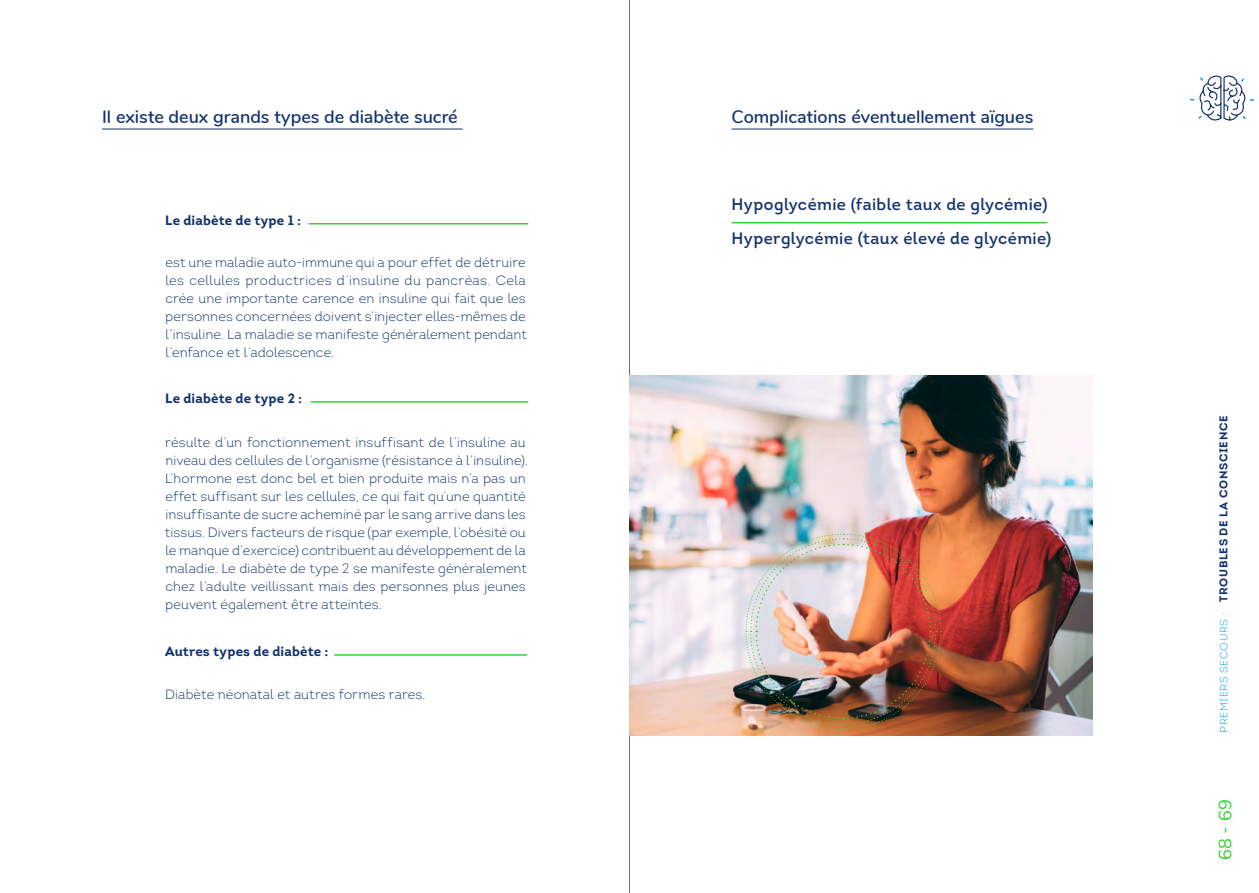
<style>
.page{position:relative;width:1259px;height:893px;background:#fff}
.page>*{position:absolute;margin:0;border:0;box-sizing:border-box;transform-origin:0 0}
.t1{font:600 18px "Nunito";letter-spacing:-.005em;color:#12326e}
.t2{font:18px "Nunito";color:#35d331}
.t3{font:16.5px/34.5px "Intro";letter-spacing:.02em;color:#12326e}
.t4{font:300 13.5px/18px "Intro";letter-spacing:.005em;color:#12326e;text-align:justify}
.t5{font:700 13.5px "Intro";letter-spacing:.01em;color:#12326e}
.t6{font:700 11.25px "Intro";letter-spacing:.06em;color:#12326e}
.s1{font-weight:300;font-size:10.5px;color:#009fe3}
</style>
<div class="page">
<svg style="left:1190px;top:75px;width:65px;height:46px"></svg>
<hr style="left:629px;top:0;width:1px;height:893px;background:#706f6f">
<hr style="left:102px;top:129px;width:360px;height:1px;background:#12326e">
<hr style="left:309px;top:223px;width:219px;height:1px;background:#35d331">
<hr style="left:335px;top:654px;width:191px;height:2px;background:#35d331">
<hr style="left:311px;top:401px;width:217px;height:2px;background:#35d331">
<hr style="left:731px;top:129px;width:302px;height:1px;background:#12326e">
<hr style="left:732px;top:222px;width:314px;height:1px;background:#35d331">
<img style="left:630px;top:375px;width:463px;height:360px">
<img style="left:745px;top:533px;width:196px;height:196px">
<h1 class="t1" style="left:102px;top:104px;width:357px">Il existe deux grands types de diabète sucré</h1>
<p class="t5" style="left:165px;top:212px;width:137px">Le diabète de type 1 :</p>
<p class="t4" style="left:165px;top:253px;width:363px">est une maladie auto-immune qui a pour effet de détruire les cellules productrices d’insuline du pancréas. Cela crée une importante carence en insuline qui fait que les personnes concernées doivent s’injecter elles-mêmes de l’insuline. La maladie se manifeste généralement pendant l’enfance et l’adolescence.</p>
<p class="t5" style="left:165px;top:390px;width:138px">Le diabète de type 2 :</p>
<p class="t4" style="left:165px;top:433px;width:364px;text-align:left">résulte d’un fonctionnement insuffisant de l’insuline au niveau des cellules de l’organisme (résistance à l’insuline).<br>L’hormone est donc bel et bien produite mais n’a pas un effet suffisant sur les cellules, ce qui fait qu’une quantité insuffisante de sucre acheminé par le sang arrive dans les tissus. Divers facteurs de risque (par exemple, l’obésité ou le manque d’exercice) contribuent au développement de la maladie. Le diabète de type 2 se manifeste généralement chez l’adulte veillissant mais des personnes plus jeunes peuvent également être atteintes.</p>
<p class="t5" style="left:165px;top:643px;width:165px">Autres types de diabète :</p>
<p class="t4" style="left:165px;top:685px;width:262px">Diabète néonatal et autres formes rares.</p>
<h1 class="t1" style="left:731px;top:104px;width:303px">Complications éventuellement aïgues</h1>
<p class="t3" style="left:731px;top:187px;width:321px">Hypoglycémie (faible taux de glycémie)<br>Hyperglycémie (taux élevé de glycémie)</p>
<p class="t6" style="left:1216px;top:732px;width:318px;rotate:-90deg"><span class="s1">PREMIERS SECOURS :</span> TROUBLES DE LA CONSCIENCE</p>
<h1 class="t2" style="left:1212px;top:860px;width:62px;rotate:-90deg">68 69</h1>
<h1 class="t2" style="left:1211px;top:834px;width:9px;rotate:-90deg">-</h1>
</div>
